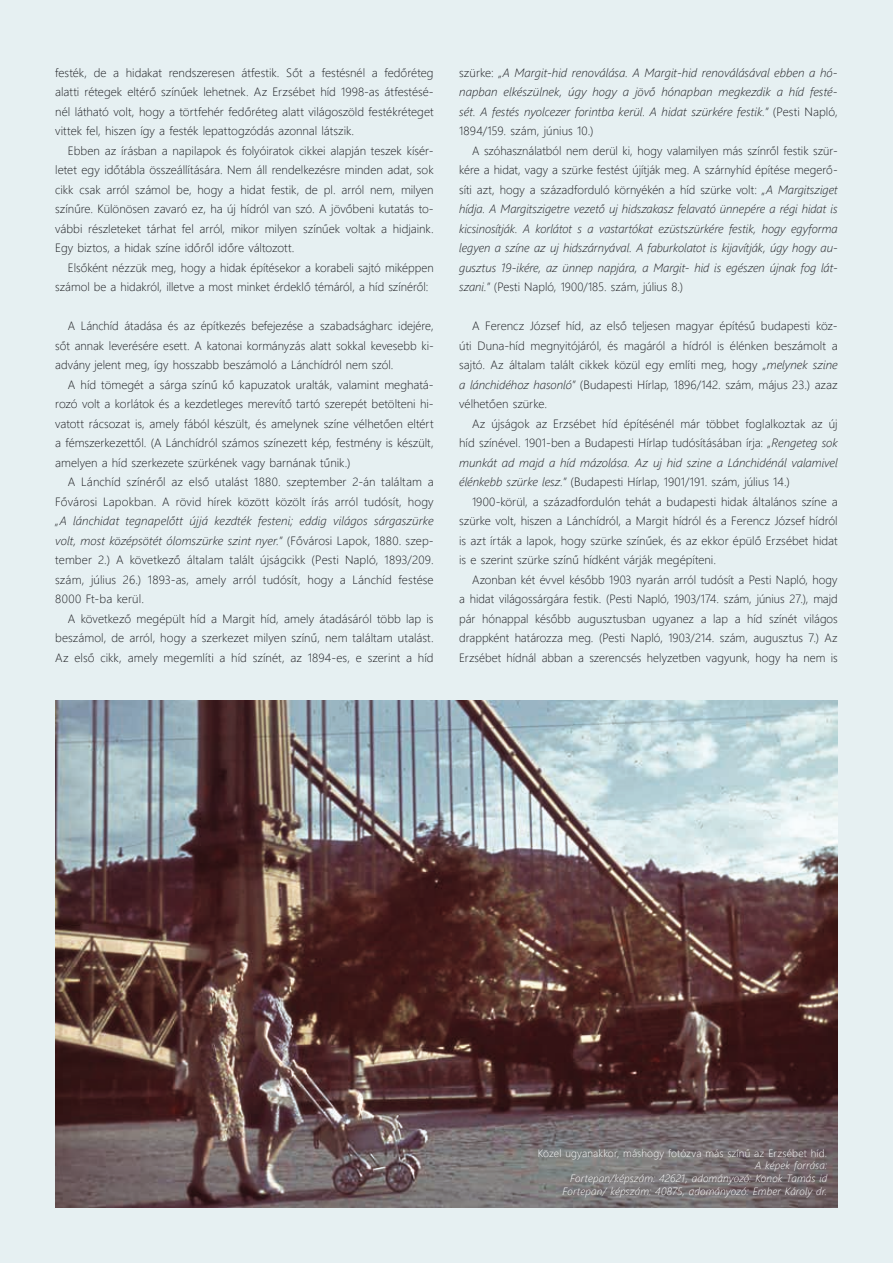
<style>
.page{position:relative;width:893px;height:1263px;background:#e6f0f2}
.page>*{position:absolute;margin:0;border:0;box-sizing:border-box;transform-origin:0 0}
.t1{font:12px "Webly Sleek UI Light";color:#1b1c20}
.t2{font:italic 12px "Webly Sleek UI Light";color:#1b1c20}
.t3{font:italic 10.5px/12.6px "Webly Sleek UI Light";letter-spacing:.015em;color:#fff;text-align:right}
.s1{font-style:normal}
.s2{font-style:italic}
</style>
<div class="page">
<img style="left:55px;top:701px;width:783px;height:506px">
<p class="t1" style="left:55px;top:63px;width:380px">festék, de a hidakat rendszeresen átfestik. Sőt a festésnél a fedőréteg</p>
<p class="t1" style="left:55px;top:83px;width:380px">alatti rétegek eltérő színűek lehetnek. Az Erzsébet híd 1998-as átfestésé-</p>
<p class="t1" style="left:55px;top:102px;width:380px">nél látható volt, hogy a törtfehér fedőréteg alatt világoszöld festékréteget</p>
<p class="t1" style="left:55px;top:122px;width:301px">vittek fel, hiszen így a festék lepattogzódás azonnal látszik.</p>
<p class="t1" style="left:68px;top:141px;width:367px">Ebben az írásban a napilapok és folyóiratok cikkei alapján teszek kísér-</p>
<p class="t1" style="left:55px;top:161px;width:380px">letet egy időtábla összeállítására. Nem áll rendelkezésre minden adat, sok</p>
<p class="t1" style="left:55px;top:180px;width:380px">cikk csak arról számol be, hogy a hidat festik, de pl. arról nem, milyen</p>
<p class="t1" style="left:55px;top:200px;width:380px">színűre. Különösen zavaró ez, ha új hídról van szó. A jövőbeni kutatás to-</p>
<p class="t1" style="left:55px;top:219px;width:380px">vábbi részleteket tárhat fel arról, mikor milyen színűek voltak a hidjaink.</p>
<p class="t1" style="left:55px;top:239px;width:241px">Egy biztos, a hidak színe időről időre változott.</p>
<p class="t1" style="left:68px;top:258px;width:367px">Elsőként nézzük meg, hogy a hidak építésekor a korabeli sajtó miképpen</p>
<p class="t1" style="left:55px;top:278px;width:375px">számol be a hidakról, illetve a most minket érdeklő témáról, a híd színéről:</p>
<p class="t1" style="left:68px;top:317px;width:367px">A Lánchíd átadása és az építkezés befejezése a szabadságharc idejére,</p>
<p class="t1" style="left:55px;top:336px;width:380px">sőt annak leverésére esett. A katonai kormányzás alatt sokkal kevesebb ki-</p>
<p class="t1" style="left:55px;top:356px;width:340px">advány jelent meg, így hosszabb beszámoló a Lánchídról nem szól.</p>
<p class="t1" style="left:68px;top:375px;width:367px">A híd tömegét a sárga színű kő kapuzatok uralták, valamint meghatá-</p>
<p class="t1" style="left:55px;top:395px;width:380px">rozó volt a korlátok és a kezdetleges merevítő tartó szerepét betölteni hi-</p>
<p class="t1" style="left:55px;top:414px;width:380px">vatott rácsozat is, amely fából készült, és amelynek színe vélhetően eltért</p>
<p class="t1" style="left:55px;top:434px;width:380px">a fémszerkezettől. (A Lánchídról számos színezett kép, festmény is készült,</p>
<p class="t1" style="left:55px;top:453px;width:297px">amelyen a híd szerkezete szürkének vagy barnának tűnik.)</p>
<p class="t1" style="left:68px;top:473px;width:367px">A Lánchíd színéről az első utalást 1880. szeptember 2-án találtam a</p>
<p class="t1" style="left:55px;top:492px;width:380px">Fővárosi Lapokban. A rövid hírek között közölt írás arról tudósít, hogy</p>
<p class="t2" style="left:55px;top:513px;width:380px">„A lánchidat tegnapelőtt újjá kezdték festeni; eddig világos sárgaszürke</p>
<p class="t2" style="left:55px;top:532px;width:380px">volt, most középsötét ólomszürke szint nyer.” <span class="s1">(Fővárosi Lapok, 1880. szep-</span></p>
<p class="t1" style="left:55px;top:551px;width:380px">tember 2.) A következő általam talált újságcikk (Pesti Napló, 1893/209.</p>
<p class="t1" style="left:55px;top:570px;width:380px">szám, július 26.) 1893-as, amely arról tudósít, hogy a Lánchíd festése</p>
<p class="t1" style="left:55px;top:590px;width:90px">8000 Ft-ba kerül.</p>
<p class="t1" style="left:68px;top:609px;width:367px">A következő megépült híd a Margit híd, amely átadásáról több lap is</p>
<p class="t1" style="left:55px;top:629px;width:380px">beszámol, de arról, hogy a szerkezet milyen színű, nem találtam utalást.</p>
<p class="t1" style="left:55px;top:648px;width:380px">Az első cikk, amely megemlíti a híd színét, az 1894-es, e szerint a híd</p>
<p class="t2" style="left:459px;top:64px;width:380px"><span class="s1">szürke:</span> „A Margit-hid renoválása. A Margit-hid renoválásával ebben a hó-</p>
<p class="t2" style="left:459px;top:84px;width:380px">napban elkészülnek, úgy hogy a jövő hónapban megkezdik a híd festé-</p>
<p class="t2" style="left:459px;top:103px;width:380px">sét. A festés nyolcezer forintba kerül. A hidat szürkére festik.” <span class="s1">(Pesti Napló,</span></p>
<p class="t1" style="left:459px;top:122px;width:136px">1894/159. szám, június 10.)</p>
<p class="t1" style="left:472px;top:141px;width:367px">A szóhasználatból nem derül ki, hogy valamilyen más színről festik szür-</p>
<p class="t1" style="left:459px;top:161px;width:380px">kére a hidat, vagy a szürke festést újítják meg. A szárnyhíd építése megerő-</p>
<p class="t1" style="left:459px;top:180px;width:380px">síti azt, hogy a századforduló környékén a híd szürke volt: <span class="s2">„A Margitsziget</span></p>
<p class="t2" style="left:459px;top:201px;width:380px">hídja. A Margitszigetre vezető uj hidszakasz felavató ünnepére a régi hidat is</p>
<p class="t2" style="left:459px;top:220px;width:380px">kicsinosítják. A korlátot s a vastartókat ezüstszürkére festik, hogy egyforma</p>
<p class="t2" style="left:459px;top:240px;width:380px">legyen a színe az uj hidszárnyával. A faburkolatot is kijavítják, úgy hogy au-</p>
<p class="t2" style="left:459px;top:259px;width:380px">gusztus 19-ikére, az ünnep napjára, a Margit- hid is egészen újnak fog lát-</p>
<p class="t1" style="left:459px;top:278px;width:225px"><span class="s2">szani.”</span> (Pesti Napló, 1900/185. szám, július 8.)</p>
<p class="t1" style="left:472px;top:317px;width:367px">A Ferencz József híd, az első teljesen magyar építésű budapesti köz-</p>
<p class="t1" style="left:459px;top:336px;width:380px">úti Duna-híd megnyitójáról, és magáról a hídról is élénken beszámolt a</p>
<p class="t1" style="left:459px;top:356px;width:380px">sajtó. Az általam talált cikkek közül egy említi meg, hogy <span class="s2">„melynek szine</span></p>
<p class="t1" style="left:459px;top:375px;width:380px"><span class="s2">a lánchidéhoz hasonló”</span> (Budapesti Hírlap, 1896/142. szám, május 23.) azaz</p>
<p class="t1" style="left:459px;top:395px;width:89px">vélhetően szürke.</p>
<p class="t1" style="left:472px;top:414px;width:367px">Az újságok az Erzsébet híd építésénél már többet foglalkoztak az új</p>
<p class="t1" style="left:459px;top:434px;width:380px">híd színével. 1901-ben a Budapesti Hírlap tudósításában írja: <span class="s2">„Rengeteg sok</span></p>
<p class="t2" style="left:459px;top:454px;width:380px">munkát ad majd a híd mázolása. Az uj hid szine a Lánchidénál valamivel</p>
<p class="t1" style="left:459px;top:473px;width:332px"><span class="s2">élénkebb szürke lesz.”</span> (Budapesti Hírlap, 1901/191. szám, július 14.)</p>
<p class="t1" style="left:472px;top:492px;width:367px">1900-körül, a századfordulón tehát a budapesti hidak általános színe a</p>
<p class="t1" style="left:459px;top:512px;width:380px">szürke volt, hiszen a Lánchídról, a Margit hídról és a Ferencz József hídról</p>
<p class="t1" style="left:459px;top:531px;width:380px">is azt írták a lapok, hogy szürke színűek, és az ekkor épülő Erzsébet hidat</p>
<p class="t1" style="left:459px;top:551px;width:258px">is e szerint szürke színű hídként várják megépíteni.</p>
<p class="t1" style="left:472px;top:570px;width:367px">Azonban két évvel később 1903 nyarán arról tudósít a Pesti Napló, hogy</p>
<p class="t1" style="left:459px;top:590px;width:380px">a hidat világossárgára festik. (Pesti Napló, 1903/174. szám, június 27.), majd</p>
<p class="t1" style="left:459px;top:609px;width:380px">pár hónappal később augusztusban ugyanez a lap a híd színét világos</p>
<p class="t1" style="left:459px;top:629px;width:380px">drappként határozza meg. (Pesti Napló, 1903/214. szám, augusztus 7.) Az</p>
<p class="t1" style="left:459px;top:648px;width:380px">Erzsébet hídnál abban a szerencsés helyzetben vagyunk, hogy ha nem is</p>
<p class="t3" style="left:538px;top:1146px;width:291px"><span class="s1">Közel ugyanakkor, máshogy fotózva más színű az Erzsébet híd.<br></span>A képek forrása:<br>Fortepan/képszám: 42621, adományozó: Konok Tamás id Fortepan/ képszám: 40875, adományozó: Ember Károly dr.</p>
</div>
